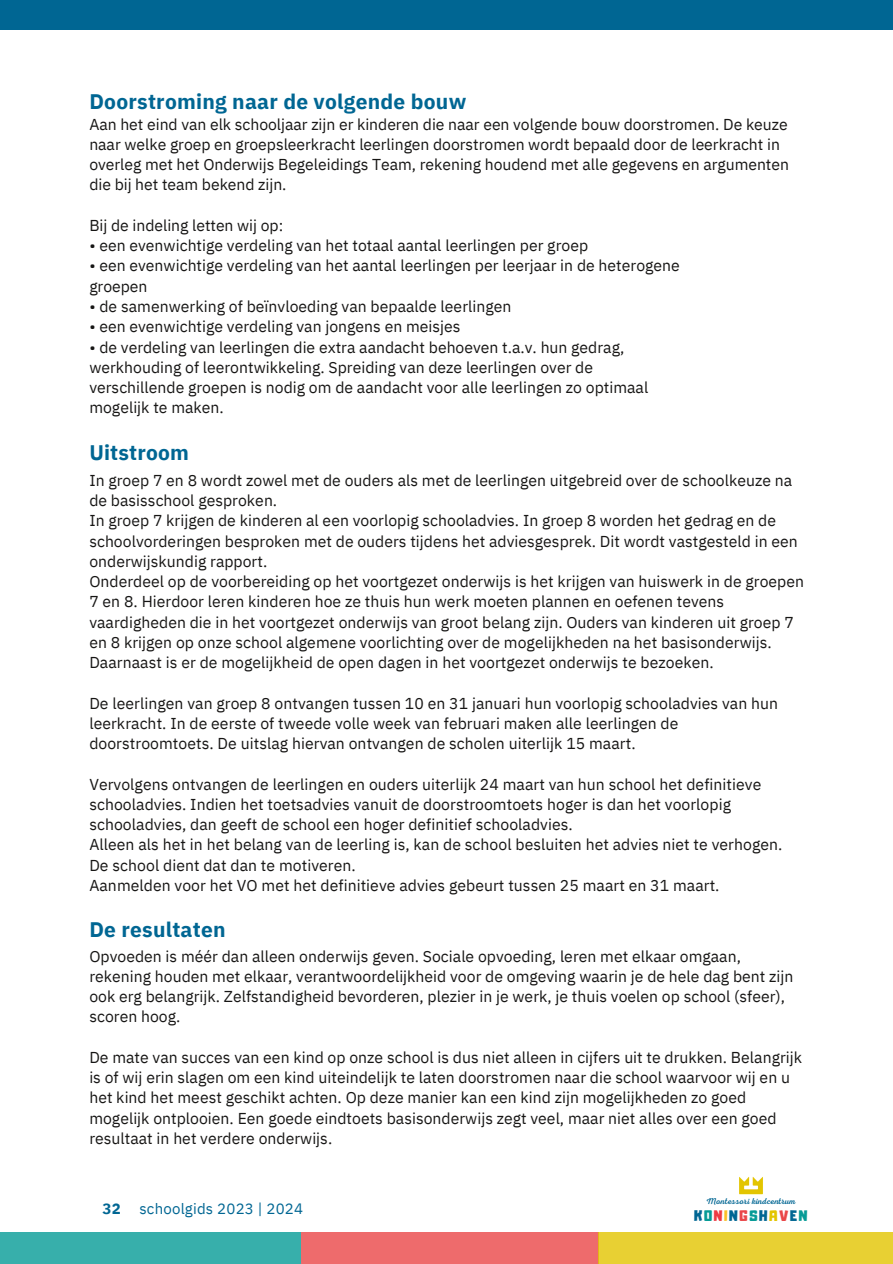
<style>
.page{position:relative;width:893px;height:1264px;background:#fff}
.page>*{position:absolute;margin:0;border:0;box-sizing:border-box;transform-origin:0 0}
.t1{font:700 21px "IBM Plex Sans";letter-spacing:.01em;color:#006693}
.t2{font:15.75px/20.2px "IBM Plex Sans";color:#171615}
.t3{font:15px "IBM Plex Sans";letter-spacing:.015em;color:#006693}
.t4{font:13.5px "Adumu";letter-spacing:.12em;color:#006693}
.t5{font:8.55px "Nexa Script";letter-spacing:.015em;color:#006693}
.s1{font-weight:700}
.s2{color:#069b96}
.s3{color:#ee3a43}
.s4{color:#fabf25}
.s5{color:#ea4648}
.s6{color:#e3c500}
</style>
<div class="page">
<div style="left:0;top:0;width:892px;height:30px;background:#006693"></div>
<div style="left:0;top:1232px;width:301px;height:31px;background:#37afab"></div>
<div style="left:301px;top:1232px;width:297px;height:31px;background:#ee6b6c"></div>
<div style="left:598px;top:1232px;width:294px;height:31px;background:#e8d033"></div>
<img style="left:739px;top:1177px;width:24px;height:18px">
<h1 class="t1" style="left:89px;top:87px;width:378px">Doorstroming naar de volgende bouw</h1>
<p class="t2" style="left:89px;top:114px;width:701px">Aan het eind van elk schooljaar zijn er kinderen die naar een volgende bouw doorstromen. De keuze naar welke groep en groepsleerkracht leerlingen doorstromen wordt bepaald door de leerkracht in overleg met het Onderwijs Begeleidings Team, rekening houdend met alle gegevens en argumenten die bij het team bekend zijn.</p>
<p class="t2" style="left:89px;top:215px;width:195px">Bij de indeling letten wij op:</p>
<p class="t2" style="left:89px;top:235px;width:500px">• een evenwichtige verdeling van het totaal aantal leerlingen per groep</p>
<p class="t2" style="left:89px;top:255px;width:592px">• een evenwichtige verdeling van het aantal leerlingen per leerjaar in de heterogene groepen</p>
<p class="t2" style="left:89px;top:296px;width:423px">• de samenwerking of beïnvloeding van bepaalde leerlingen</p>
<p class="t2" style="left:89px;top:316px;width:373px">• een evenwichtige verdeling van jongens en meisjes</p>
<p class="t2" style="left:89px;top:336px;width:560px">• de verdeling van leerlingen die extra aandacht behoeven t.a.v. hun gedrag, werkhouding of leerontwikkeling. Spreiding van deze leerlingen over de verschillende groepen is nodig om de aandacht voor alle leerlingen zo optimaal mogelijk te maken.</p>
<h1 class="t1" style="left:89px;top:438px;width:101px">Uitstroom</h1>
<p class="t2" style="left:89px;top:469px;width:716px">In groep 7 en 8 wordt zowel met de ouders als met de leerlingen uitgebreid over de schoolkeuze na de basisschool gesproken.<br>In groep 7 krijgen de kinderen al een voorlopig schooladvies. In groep 8 worden het gedrag en de schoolvorderingen besproken met de ouders tijdens het adviesgesprek. Dit wordt vastgesteld in een onderwijskundig rapport.<br>Onderdeel op de voorbereiding op het voortgezet onderwijs is het krijgen van huiswerk in de groepen 7 en 8. Hierdoor leren kinderen hoe ze thuis hun werk moeten plannen en oefenen tevens vaardigheden die in het voortgezet onderwijs van groot belang zijn. Ouders van kinderen uit groep 7 en 8 krijgen op onze school algemene voorlichting over de mogelijkheden na het basisonderwijs.<br>Daarnaast is er de mogelijkheid de open dagen in het voortgezet onderwijs te bezoeken.</p>
<p class="t2" style="left:89px;top:692px;width:690px">De leerlingen van groep 8 ontvangen tussen 10 en 31 januari hun voorlopig schooladvies van hun leerkracht. In de eerste of tweede volle week van februari maken alle leerlingen de doorstroomtoets. De uitslag hiervan ontvangen de scholen uiterlijk 15 maart.</p>
<p class="t2" style="left:89px;top:773px;width:694px">Vervolgens ontvangen de leerlingen en ouders uiterlijk 24 maart van hun school het definitieve schooladvies. Indien het toetsadvies vanuit de doorstroomtoets hoger is dan het voorlopig schooladvies, dan geeft de school een hoger definitief schooladvies.<br>Alleen als het in het belang van de leerling is, kan de school besluiten het advies niet te verhogen.<br>De school dient dat dan te motiveren.<br>Aanmelden voor het VO met het definitieve advies gebeurt tussen 25 maart en 31 maart.</p>
<h1 class="t1" style="left:89px;top:915px;width:138px">De resultaten</h1>
<p class="t2" style="left:89px;top:945px;width:705px">Opvoeden is méér dan alleen onderwijs geven. Sociale opvoeding, leren met elkaar omgaan, rekening houden met elkaar, verantwoordelijkheid voor de omgeving waarin je de hele dag bent zijn ook erg belangrijk. Zelfstandigheid bevorderen, plezier in je werk, je thuis voelen op school (sfeer), scoren hoog.</p>
<p class="t2" style="left:89px;top:1046px;width:714px">De mate van succes van een kind op onze school is dus niet alleen in cijfers uit te drukken. Belangrijk is of wij erin slagen om een kind uiteindelijk te laten doorstromen naar die school waarvoor wij en u het kind het meest geschikt achten. Op deze manier kan een kind zijn mogelijkheden zo goed mogelijk ontplooien. Een goede eindtoets basisonderwijs zegt veel, maar niet alles over een goed resultaat in het verdere onderwijs.</p>
<p class="t3" style="left:102px;top:1198px;width:202px"><span class="s1">32</span> schoolgids 2023 | 2024</p>
<p class="t5" style="left:706px;top:1196px;width:91px">Montessori kindcentrum</p>
<p class="t4" style="left:694px;top:1209px;width:115px">K<span class="s2">O</span><span class="s3">N</span><span class="s4">I</span>N<span class="s5">G</span><span class="s2">S</span>H<span class="s6">A</span><span class="s5">V</span>E<span class="s2">N</span></p>
</div>
